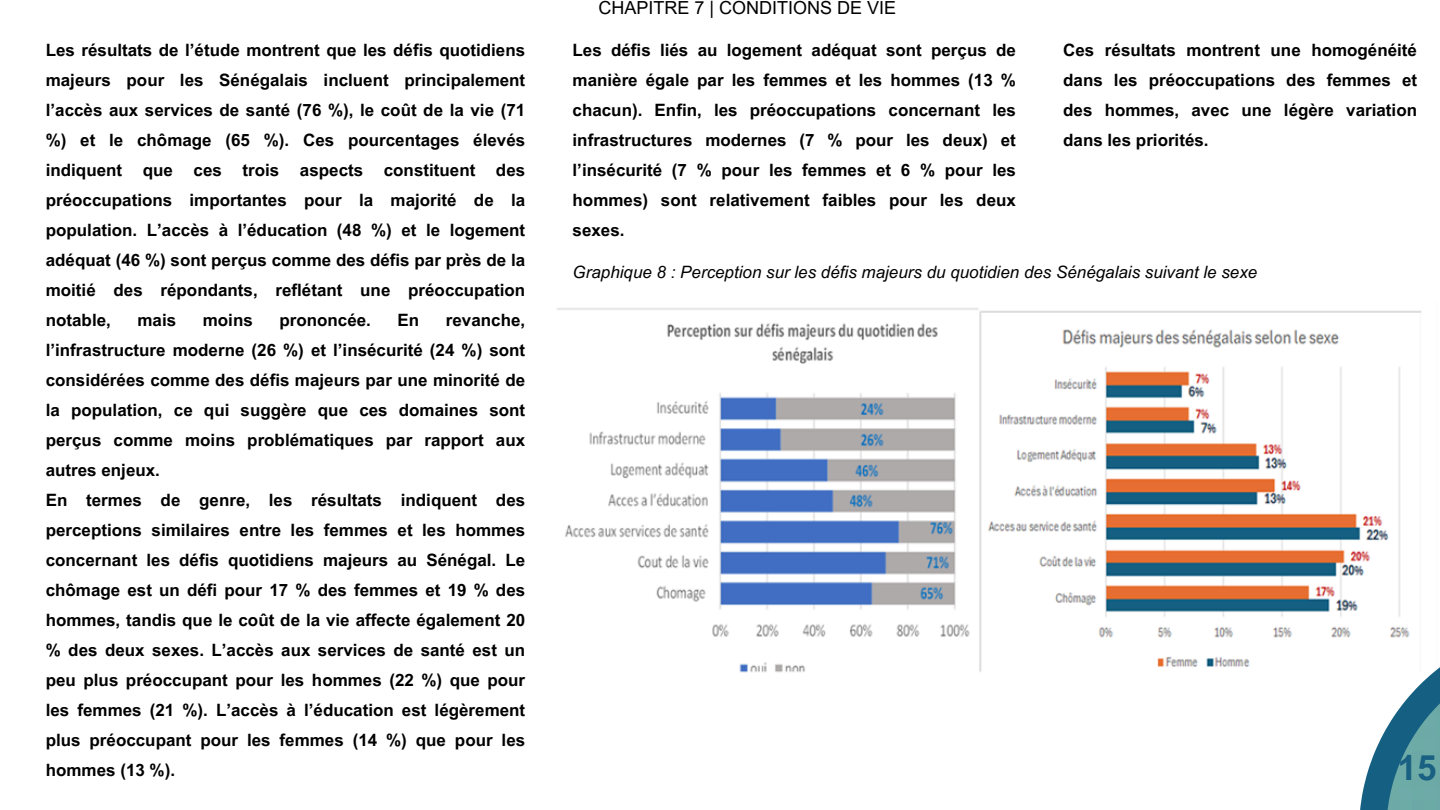
<style>
.page{position:relative;width:1440px;height:810px;background:#fff}
.page>*{position:absolute;margin:0;border:0;box-sizing:border-box;transform-origin:0 0}
.t1{font:700 35px "Arial MT Pro";color:#196082}
.t2{font:18px "Arial MT Pro";color:#000}
.t3{font:700 17px/30px "Arial MT Pro";color:#000;text-align:justify}
.t4{font:italic 17px "Arial MT Pro";color:#000}
</style>
<div class="page">
<img style="left:557px;top:308px;width:865px;height:365px">
<svg style="left:1359px;top:625px;width:63px;height:185px"></svg>
<img style="left:1386px;top:652px;width:54px;height:158px">
<h2 class="t3" style="left:46px;top:38px;width:481px">Les résultats de l’étude montrent que les défis quotidiens majeurs pour les Sénégalais incluent principalement l’accès aux services de santé (76 %), le coût de la vie (71 %) et le chômage (65 %). Ces pourcentages élevés indiquent que ces trois aspects constituent des préoccupations importantes pour la majorité de la population. L’accès à l’éducation (48 %) et le logement adéquat (46 %) sont perçus comme des défis par près de la moitié des répondants, reflétant une préoccupation notable,</h2>
<h2 class="t3" style="left:138px;top:308px;width:40px">mais</h2>
<h2 class="t3" style="left:203px;top:308px;width:52px">moins</h2>
<h2 class="t3" style="left:279px;top:308px;width:93px">prononcée.</h2>
<h2 class="t3" style="left:398px;top:308px;width:23px">En</h2>
<h2 class="t3" style="left:46px;top:308px;width:481px;text-align:left;text-indent:400px">revanche, l’infrastructure moderne (26 %) et l’insécurité (24 %) sont considérées comme des défis majeurs par une minorité de la population, ce qui suggère que ces domaines sont perçus comme moins problématiques par rapport aux autres enjeux.<br>En termes de genre, les résultats indiquent des perceptions similaires entre les femmes et les hommes concernant les défis quotidiens majeurs au Sénégal. Le chômage est un défi pour 17 % des femmes et 19 % des hommes, tandis que le coût de la vie affecte également 20 % des deux sexes. L’accès aux services de santé est un peu plus préoccupant pour les hommes (22 %) que pour les femmes (21 %). L’accès à l’éducation est légèrement plus préoccupant pour les femmes (14 %) que pour les hommes (13 %).</h2>
<p class="t2" style="left:598px;top:1px;width:299px">CHAPITRE 7 | CONDITIONS DE VIE</p>
<p class="t3" style="left:573px;top:38px;width:445px">Les défis liés au logement adéquat sont perçus de manière égale par les femmes et les hommes (13 % chacun). Enfin, les préoccupations concernant les infrastructures modernes (7 % pour les deux) et l’insécurité (7 % pour les femmes et 6 % pour les hommes) sont relativement faibles pour les deux sexes.</p>
<p class="t3" style="left:1063px;top:38px;width:355px">Ces résultats montrent une homogénéité dans les préoccupations des femmes et des hommes, avec une légère variation dans les priorités.</p>
<p class="t4" style="left:573px;top:266px;width:686px">Graphique 8 : Perception sur les défis majeurs du quotidien des Sénégalais suivant le sexe</p>
<h2 class="t1" style="left:1398px;top:755px;width:40px">15</h2>
</div>
